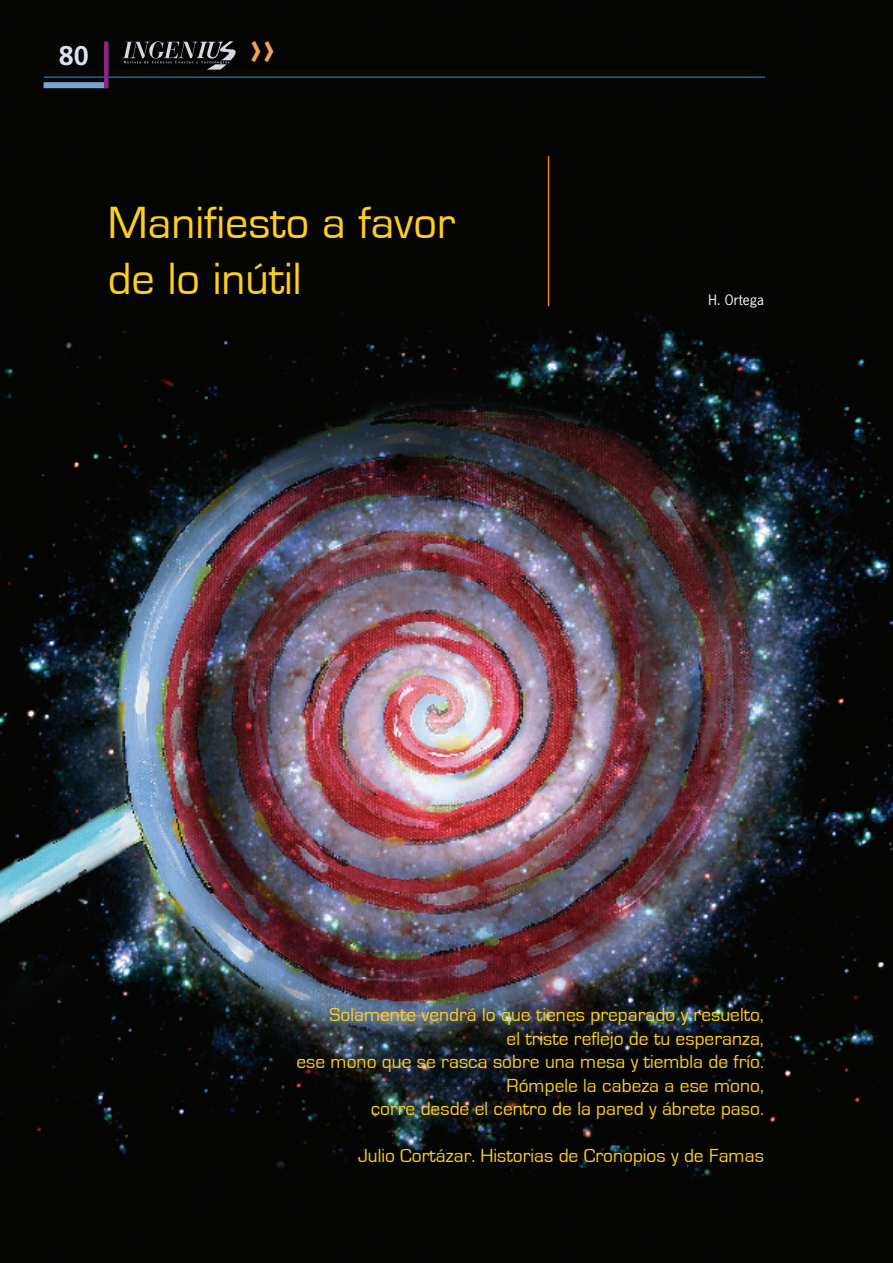
<style>
.page{position:relative;width:893px;height:1263px;background:#fff}
.page>*{position:absolute;margin:0;border:0;box-sizing:border-box;transform-origin:0 0}
.t1{font:46.5px/55.8px "Eurostile";color:#ffce1e}
.t2{font:700 45px "Eurostile";color:#f1a45c}
.t3{font:700 27px "Frutiger";color:#dbe1ed}
.t4{font:19.5px/23.4px "Eurostile";color:#ffce1e;text-align:right}
.t5{font:13.5px "News Gothic";color:#fff}
</style>
<div class="page">
<img style="left:0;top:0;width:893px;height:1263px">
<div style="left:44px;top:82px;width:62px;height:6px;background:#7ba3d0"></div>
<hr style="left:44px;top:76px;width:721px;height:2px;background:#006caf">
<div style="left:104px;top:42px;width:5px;height:46px;background:#8e2585"></div>
<hr style="left:548px;top:156px;width:1px;height:150px;background:#ea841f">
<svg style="left:123px;top:41px;width:113px;height:29px;background:#353537"></svg>
<h3 class="t3" style="left:59px;top:44px;width:32px">80</h3>
<h2 class="t2" style="left:249px;top:27px;width:27px">››</h2>
<h1 class="t1" style="left:108px;top:196px;width:349px">Manifiesto a favor de lo inútil</h1>
<p class="t5" style="left:708px;top:292px;width:57px">H. Ortega</p>
<p class="t4" style="left:296px;top:1004px;width:469px">Solamente vendrá lo que tienes preparado y resuelto,<br>el triste reflejo de tu esperanza,<br>ese mono que se rasca sobre una mesa y tiembla de frío.<br>Rómpele la cabeza a ese mono,<br>corre desde el centro de la pared y ábrete paso.</p>
<p class="t4" style="left:358px;top:1144px;width:407px">Julio Cortázar. Historias de Cronopios y de Famas</p>
</div>
